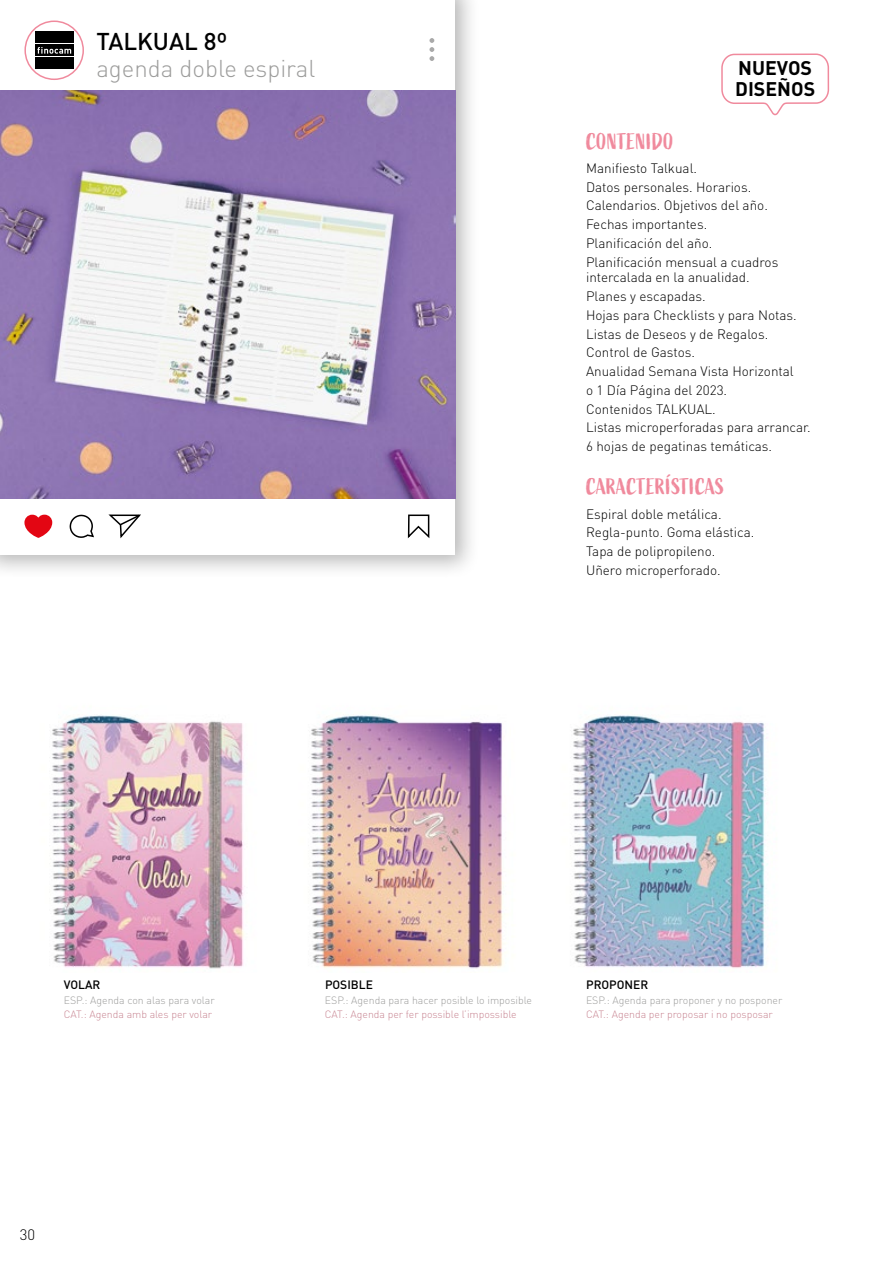
<style>
.page{position:relative;width:893px;height:1263px;background:#fff}
.page>*{position:absolute;margin:0;border:0;box-sizing:border-box;transform-origin:0 0}
.t1{font:300 24px "DIN";color:#9d9d9c}
.t2{font:500 24px "DIN";color:#000}
.t3{font:22.5px "Active";color:#f08a9d}
.t4{font:700 19.5px/21.6px "DIN";color:#000}
.t5{font:300 15px "DIN";color:#000}
.t6{font:300 13.5px/18.8px "DIN";color:#000}
.t7{font:500 12px "DIN";color:#000}
.t8{font:300 10.5px "DIN";color:#9d9d9c}
.t9{font:300 10.5px "DIN";color:#c88592}
</style>
<div class="page">
<div style="left:0;top:0;width:481px;height:580px;background:#000;opacity:.29"></div>
<div style="left:0;top:0;width:455px;height:555px;background:#fff"></div>
<div style="left:24px;top:21px;width:60px;height:59px;border:2px solid #f08a9d;border-radius:50%"></div>
<div style="left:35px;top:32px;width:39px;height:11px;background:#000"></div>
<div style="left:35px;top:45px;width:39px;height:11px;background:#000"></div>
<div style="left:35px;top:58px;width:39px;height:11px;background:#000"></div>
<svg style="left:37px;top:47px;width:34px;height:7px"></svg>
<svg style="left:429px;top:38px;width:5px;height:23px"></svg>
<svg style="left:24px;top:515px;width:28px;height:23px"></svg>
<svg style="left:69px;top:515px;width:25px;height:23px"></svg>
<svg style="left:108px;top:514px;width:33px;height:25px"></svg>
<svg style="left:407px;top:514px;width:23px;height:25px"></svg>
<img style="left:0;top:90px;width:455px;height:409px">
<svg style="left:721px;top:53px;width:109px;height:63px"></svg>
<img style="left:311px;top:715px;width:192px;height:254px">
<img style="left:573px;top:715px;width:195px;height:253px">
<img style="left:52px;top:715px;width:192px;height:254px">
<h1 class="t2" style="left:96px;top:26px;width:133px">TALKUAL 8º</h1>
<h1 class="t1" style="left:96px;top:53px;width:220px">agenda doble espiral</h1>
<h3 class="t4" style="left:735px;top:56px;width:82px">NUEVOS<br>DISEÑOS</h3>
<h2 class="t3" style="left:586px;top:129px;width:89px">CONTENIDO</h2>
<p class="t6" style="left:586px;top:159px;width:194px">Manifiesto Talkual.<br>Datos personales. Horarios.<br>Calendarios. Objetivos del año.<br>Fechas importantes.<br>Planificación del año.<br>Planificación mensual a cuadros</p>
<p class="t6" style="left:586px;top:268px;width:226px">intercalada en la anualidad.<br>Planes y escapadas.<br>Hojas para Checklists y para Notas.<br>Listas de Deseos y de Regalos.<br>Control de Gastos.<br>Anualidad Semana Vista Horizontal<br>o 1 Día Página del 2023.<br>Contenidos TALKUAL.<br>Listas microperforadas para arrancar.<br>6 hojas de pegatinas temáticas.</p>
<h2 class="t3" style="left:586px;top:474px;width:140px">CARACTERÍSTICAS</h2>
<p class="t6" style="left:586px;top:504px;width:170px">Espiral doble metálica.<br>Regla-punto. Goma elástica.<br>Tapa de polipropileno.<br>Uñero microperforado.</p>
<p class="t7" style="left:64px;top:977px;width:38px">VOLAR</p>
<p class="t7" style="left:325px;top:977px;width:49px">POSIBLE</p>
<p class="t7" style="left:586px;top:977px;width:64px">PROPONER</p>
<p class="t8" style="left:325px;top:994px;width:209px">ESP.: Agenda para hacer posible lo imposible</p>
<p class="t9" style="left:325px;top:1007px;width:193px">CAT.: Agenda per fer possible l’impossible</p>
<p class="t8" style="left:64px;top:994px;width:152px">ESP.: Agenda con alas para volar</p>
<p class="t9" style="left:64px;top:1007px;width:150px">CAT.: Agenda amb ales per volar</p>
<p class="t8" style="left:586px;top:994px;width:198px">ESP.: Agenda para proponer y no posponer</p>
<p class="t9" style="left:586px;top:1007px;width:188px">CAT.: Agenda per proposar i no posposar</p>
<p class="t5" style="left:20px;top:1225px;width:17px">30</p>
</div>
